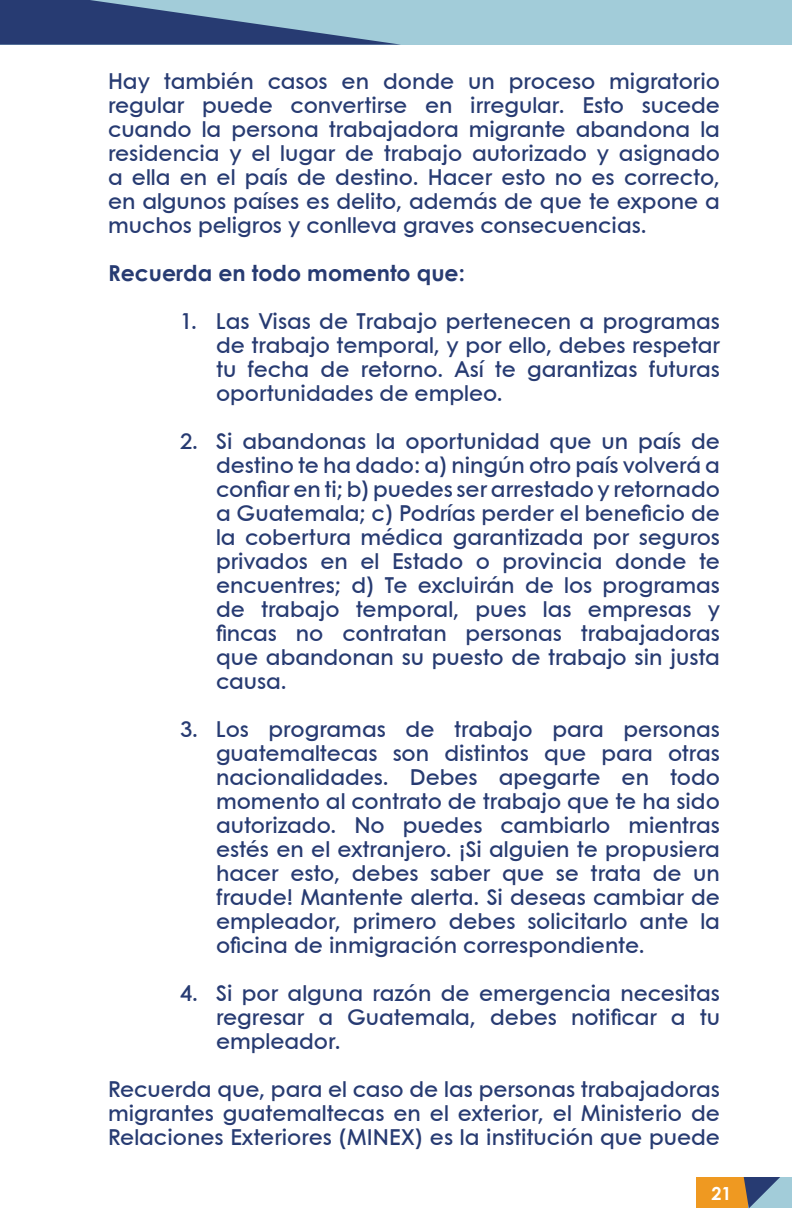
<style>
.page{position:relative;width:792px;height:1224px;background:#fff}
.page>*{position:absolute;margin:0;border:0;box-sizing:border-box;transform-origin:0 0}
.t1{font:600 22px/24px "Century Gothic Paneuropean";color:#273b72;text-align:justify}
.t2{font:700 22px "Century Gothic";color:#273b72}
.t3{font:700 18px "Century Gothic";color:#fff}
</style>
<div class="page">
<svg style="left:696px;top:1178px;width:96px;height:30px;background:#b39665"></svg>
<div style="left:0;top:0;width:792px;height:45px;background:#a2ccd9"></div>
<svg style="left:0;top:0;width:400px;height:45px"></svg>
<p class="t1" style="left:108px;top:69px;width:614px">Hay también casos en donde un proceso migratorio regular puede convertirse en irregular. Esto sucede cuando la persona trabajadora migrante abandona la residencia y el lugar de trabajo autorizado y asignado a ella en el país de destino. Hacer esto no es correcto, en algunos países es delito, además de que te expone a muchos peligros y conlleva graves consecuencias.</p>
<p class="t2" style="left:108px;top:259px;width:358px">Recuerda en todo momento que:</p>
<p class="t1" style="left:216px;top:309px;width:506px;text-indent:-36px">1. Las Visas de Trabajo pertenecen a programas de trabajo temporal, y por ello, debes respetar tu fecha de retorno. Así te garantizas futuras oportunidades de empleo.</p>
<p class="t1" style="left:216px;top:429px;width:506px;text-indent:-36px">2. Si abandonas la oportunidad que un país de destino te ha dado: a) ningún otro país volverá a confiar en ti; b) puedes ser arrestado y retornado a Guatemala; c) Podrías perder el beneficio de la cobertura médica garantizada por seguros privados en el Estado o provincia donde te encuentres; d) Te excluirán de los programas de trabajo temporal, pues las empresas y fincas no contratan personas trabajadoras que abandonan su puesto de trabajo sin justa causa.</p>
<p class="t1" style="left:216px;top:717px;width:506px;text-indent:-36px">3. Los programas de trabajo para personas guatemaltecas son distintos que para otras nacionalidades. Debes apegarte en todo momento al contrato de trabajo que te ha sido autorizado. No puedes cambiarlo mientras estés en el extranjero. ¡Si alguien te propusiera hacer esto, debes saber que se trata de un fraude! Mantente alerta. Si deseas cambiar de empleador, primero debes solicitarlo ante la oficina de inmigración correspondiente.</p>
<p class="t1" style="left:216px;top:981px;width:506px;text-indent:-36px">4. Si por alguna razón de emergencia necesitas regresar a Guatemala, debes notificar a tu empleador.</p>
<p class="t1" style="left:108px;top:1077px;width:614px">Recuerda que, para el caso de las personas trabajadoras migrantes guatemaltecas en el exterior, el Ministerio de Relaciones Exteriores (MINEX) es la institución que puede</p>
<p class="t3" style="left:711px;top:1182px;width:22px">21</p>
</div>
